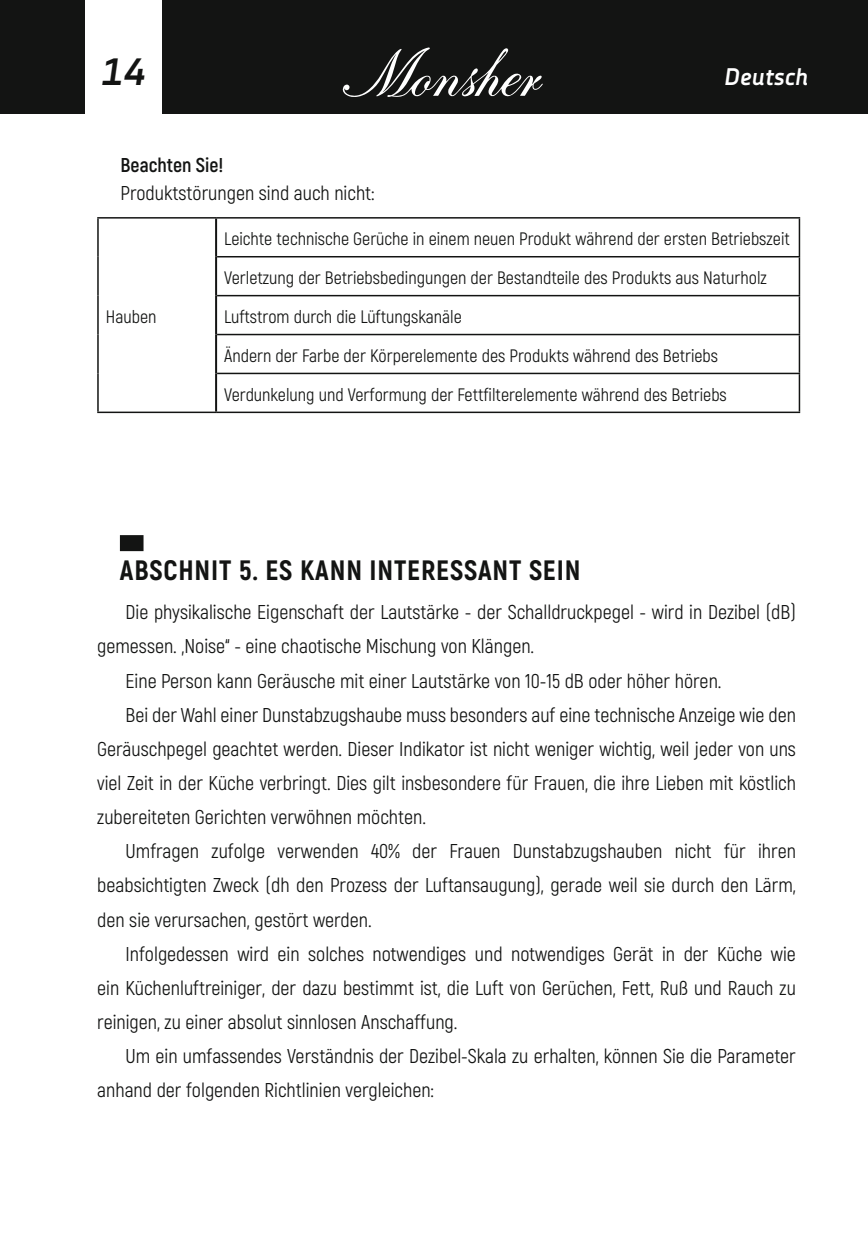
<style>
.page{position:relative;width:868px;height:1248px;background:#fff}
.page>*{position:absolute;margin:0;border:0;box-sizing:border-box;transform-origin:0 0}
.t1{font:italic 700 38px "Decima Nova Pro";color:#131413}
.t2{font:800 28px "Akrobat";letter-spacing:.03em;color:#131413}
.t3{font:italic 700 24px "Decima Nova Pro";color:#fff}
.t4{font:20px "Akrobat";color:#131413}
.t5{font:700 20px "Akrobat";color:#131413}
.t6{font:18px/38.8px "Akrobat";color:#131413}
</style>
<div class="page">
<div style="left:0;top:0;width:867px;height:113px;background:#131413"></div>
<div style="left:85px;top:0;width:77px;height:119px;background:#fff"></div>
<svg style="left:342px;top:47px;width:200px;height:50px"></svg>
<hr style="left:215px;top:218px;width:2px;height:39px;background:#131413">
<hr style="left:215px;top:257px;width:2px;height:38px;background:#131413">
<hr style="left:215px;top:295px;width:2px;height:39px;background:#131413">
<hr style="left:215px;top:334px;width:2px;height:39px;background:#131413">
<hr style="left:215px;top:373px;width:2px;height:38px;background:#131413">
<hr style="left:97px;top:217px;width:119px;height:1px;background:#131413">
<hr style="left:97px;top:218px;width:2px;height:39px;background:#131413">
<hr style="left:97px;top:257px;width:2px;height:38px;background:#131413">
<hr style="left:97px;top:295px;width:2px;height:39px;background:#131413">
<hr style="left:97px;top:334px;width:2px;height:39px;background:#131413">
<hr style="left:97px;top:373px;width:2px;height:38px;background:#131413">
<hr style="left:97px;top:411px;width:119px;height:2px;background:#131413">
<hr style="left:216px;top:217px;width:584px;height:1px;background:#131413">
<hr style="left:798px;top:218px;width:2px;height:38px;background:#131413">
<hr style="left:217px;top:256px;width:583px;height:1px;background:#131413">
<hr style="left:798px;top:257px;width:2px;height:38px;background:#131413">
<hr style="left:217px;top:295px;width:583px;height:1px;background:#131413">
<hr style="left:798px;top:296px;width:2px;height:38px;background:#131413">
<hr style="left:217px;top:334px;width:583px;height:1px;background:#131413">
<hr style="left:798px;top:335px;width:2px;height:37px;background:#131413">
<hr style="left:217px;top:372px;width:583px;height:2px;background:#131413">
<hr style="left:798px;top:374px;width:2px;height:37px;background:#131413">
<hr style="left:216px;top:411px;width:584px;height:2px;background:#131413">
<div style="left:120px;top:535px;width:23px;height:16px;background:#131413"></div>
<h1 class="t1" style="left:101px;top:50px;width:46px">14</h1>
<p class="t3" style="left:724px;top:63px;width:85px">Deutsch</p>
<p class="t5" style="left:120px;top:152px;width:104px">Beachten Sie!</p>
<p class="t4" style="left:120px;top:181px;width:255px">Produktstörungen sind auch nicht:</p>
<p class="t6" style="left:106px;top:297px;width:52px">Hauben</p>
<p class="t6" style="left:224px;top:220px;width:567px">Leichte technische Gerüche in einem neuen Produkt während der ersten Betriebszeit Verletzung der Betriebsbedingungen der Bestandteile des Produkts aus Naturholz Luftstrom durch die Lüftungskanäle<br>Ändern der Farbe der Körperelemente des Produkts während des Betriebs Verdunkelung und Verformung der Fettfilterelemente während des Betriebs</p>
<h2 class="t2" style="left:120px;top:552px;width:462px">ABSCHNIT 5. ES KANN INTERESSANT SEIN</h2>
<p class="t4" style="left:126px;top:600px;width:671px">Die physikalische Eigenschaft der Lautstärke - der Schalldruckpegel - wird in Dezibel (dB)</p>
<p class="t4" style="left:97px;top:634px;width:438px">gemessen. „Noise“ - eine chaotische Mischung von Klängen.</p>
<p class="t4" style="left:126px;top:668px;width:597px">Eine Person kann Geräusche mit einer Lautstärke von 10-15 dB oder höher hören.</p>
<p class="t4" style="left:126px;top:702px;width:671px">Bei der Wahl einer Dunstabzugshaube muss besonders auf eine technische Anzeige wie den</p>
<p class="t4" style="left:97px;top:736px;width:700px">Geräuschpegel geachtet werden. Dieser Indikator ist nicht weniger wichtig, weil jeder von uns</p>
<p class="t4" style="left:97px;top:771px;width:700px">viel Zeit in der Küche verbringt. Dies gilt insbesondere für Frauen, die ihre Lieben mit köstlich</p>
<p class="t4" style="left:97px;top:805px;width:330px">zubereiteten Gerichten verwöhnen möchten.</p>
<p class="t4" style="left:126px;top:839px;width:671px">Umfragen zufolge verwenden 40% der Frauen Dunstabzugshauben nicht für ihren</p>
<p class="t4" style="left:97px;top:873px;width:700px">beabsichtigten Zweck (dh den Prozess der Luftansaugung), gerade weil sie durch den Lärm,</p>
<p class="t4" style="left:97px;top:907px;width:276px">den sie verursachen, gestört werden.</p>
<p class="t4" style="left:126px;top:941px;width:671px">Infolgedessen wird ein solches notwendiges und notwendiges Gerät in der Küche wie</p>
<p class="t4" style="left:97px;top:975px;width:700px">ein Küchenluftreiniger, der dazu bestimmt ist, die Luft von Gerüchen, Fett, Ruß und Rauch zu</p>
<p class="t4" style="left:97px;top:1009px;width:362px">reinigen, zu einer absolut sinnlosen Anschaffung.</p>
<p class="t4" style="left:126px;top:1044px;width:671px">Um ein umfassendes Verständnis der Dezibel-Skala zu erhalten, können Sie die Parameter</p>
<p class="t4" style="left:97px;top:1078px;width:338px">anhand der folgenden Richtlinien vergleichen:</p>
</div>
